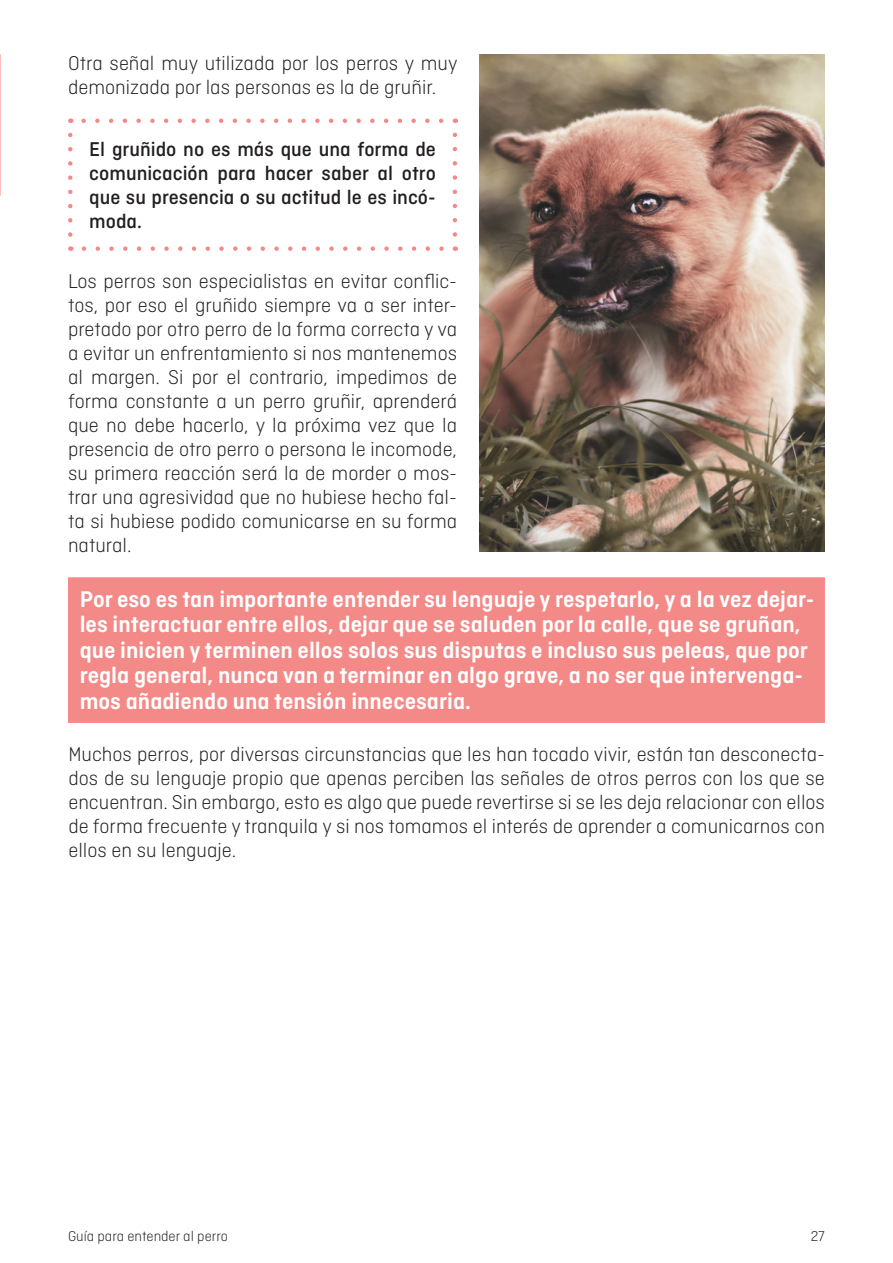
<style>
.page{position:relative;width:893px;height:1263px;background:#fff}
.page>*{position:absolute;margin:0;border:0;box-sizing:border-box;transform-origin:0 0}
.t1{font:600 24px/25.5px "Ciutadella";color:#fff}
.t2{font:300 21px/24px "Ciutadella";color:#231f20;text-align:justify}
.t3{font:500 21px/24px "Ciutadella";color:#231f20;text-align:justify}
.t4{font:300 15px "Ciutadella";color:#231f20}
</style>
<div class="page">
<svg style="left:0;top:54px;width:1px;height:142px"></svg>
<svg style="left:84px;top:246px;width:360px;height:5px"></svg>
<svg style="left:81px;top:119px;width:360px;height:4px"></svg>
<svg style="left:68px;top:135px;width:5px;height:116px"></svg>
<svg style="left:453px;top:119px;width:4px;height:115px"></svg>
<img style="left:479px;top:54px;width:346px;height:497px">
<div style="left:68px;top:577px;width:757px;height:146px;background:#f38a87;border:2px solid #f38a87"></div>
<p class="t2" style="left:68px;top:52px;width:391px">Otra señal muy utilizada por los perros y muy demonizada por las personas es la de gruñir.</p>
<p class="t3" style="left:89px;top:137px;width:348px">El gruñido no es más que una forma de comunicación para hacer saber al otro que su presencia o su actitud le es incó&shy;moda.</p>
<p class="t2" style="left:68px;top:270px;width:391px">Los perros son especialistas en evitar conflic&shy;tos, por eso el gruñido siempre va a ser inter&shy;pretado por otro perro de la forma correcta y va a evitar un enfrentamiento si nos mantenemos al margen. Si por el contrario, impedimos de forma constante a un perro gruñir, aprenderá que no debe hacerlo, y la próxima vez que la presencia de otro perro o persona le incomode, su primera reacción será la de morder o mos&shy;trar una agresividad que no hubiese hecho fal&shy;ta si hubiese podido comunicarse en su forma natural.</p>
<p class="t1" style="left:80px;top:587px;width:736px">Por eso es tan importante entender su lenguaje y respetarlo, y a la vez dejar&shy;les interactuar entre ellos, dejar que se saluden por la calle, que se gruñan, que inicien y terminen ellos solos sus disputas e incluso sus peleas, que por regla general, nunca van a terminar en algo grave, a no ser que intervenga&shy;mos añadiendo una tensión innecesaria.</p>
<p class="t2" style="left:68px;top:743px;width:758px">Muchos perros, por diversas circunstancias que les han tocado vivir, están tan desconecta&shy;dos de su lenguaje propio que apenas perciben las señales de otros perros con los que se encuentran. Sin embargo, esto es algo que puede revertirse si se les deja relacionar con ellos de forma frecuente y tranquila y si nos tomamos el interés de aprender a comunicarnos con ellos en su lenguaje.</p>
<p class="t4" style="left:68px;top:1230px;width:161px">Guía para entender al perro</p>
<p class="t4" style="left:811px;top:1230px;width:16px">27</p>
</div>
